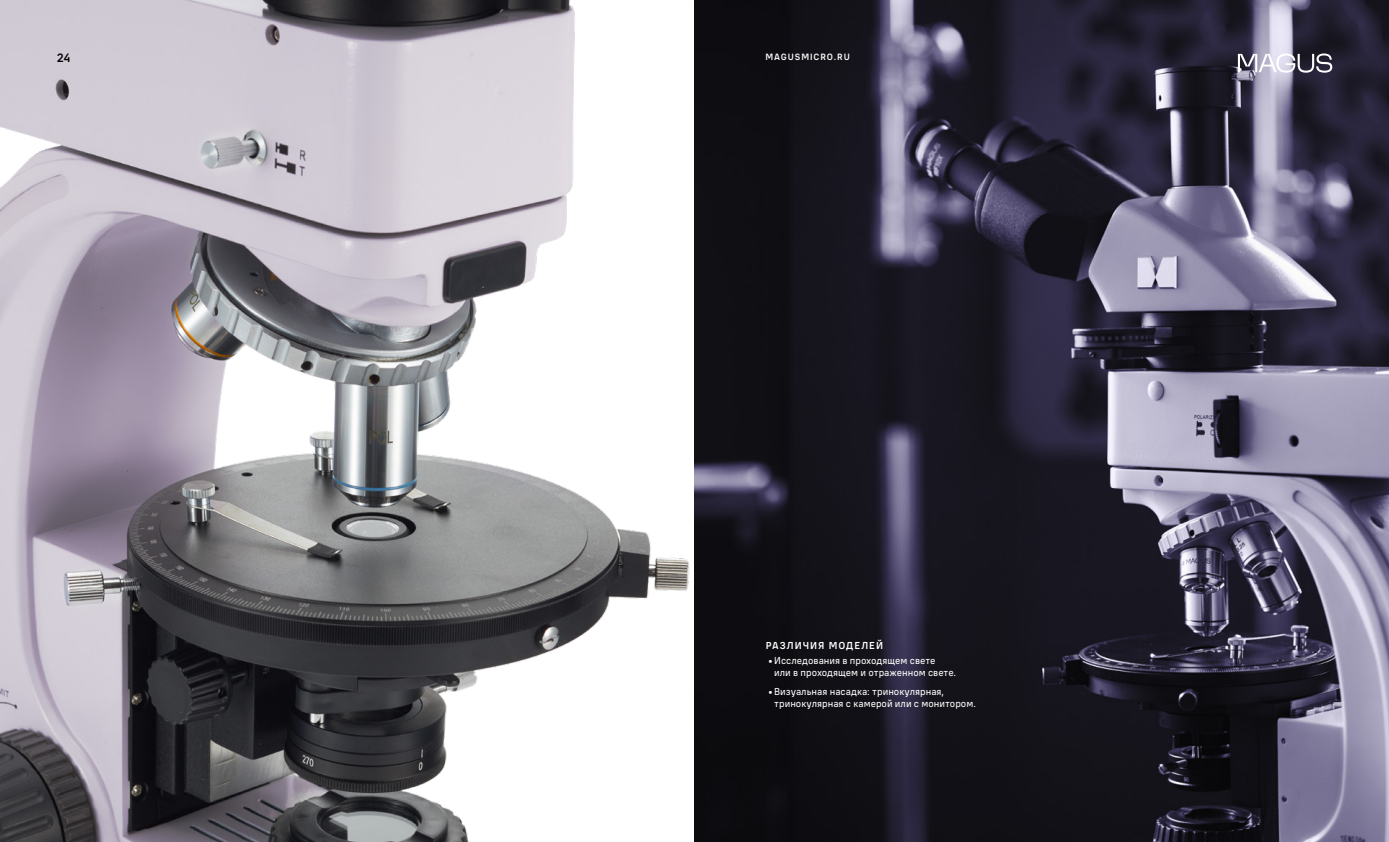
<style>
.page{position:relative;width:1389px;height:842px;background:#fff}
.page>*{position:absolute;margin:0;border:0;box-sizing:border-box;transform-origin:0 0}
.t1{font:500 12px "ALS Wagon";color:#000}
.t2{font:10px/12px "ALS Wagon";color:#fff}
.t3{font:500 10px "ALS Wagon";letter-spacing:.1em;color:#fff}
.t4{font:500 9px "ALS Wagon";letter-spacing:.1em;color:#fff}
</style>
<div class="page">
<img style="left:0;top:0;width:1389px;height:842px">
<svg style="left:1238px;top:53px;width:94px;height:20px"></svg>
<p class="t1" style="left:57px;top:51px;width:16px">24</p>
<p class="t4" style="left:765px;top:52px;width:86px">MAGUSMICRO.RU</p>
<p class="t3" style="left:766px;top:639px;width:119px">РАЗЛИЧИЯ МОДЕЛЕЙ</p>
<p class="t2" style="left:774px;top:654px;width:183px;text-indent:-6px">• Исследования в проходящем свете<br>или в проходящем и отраженном свете.</p>
<p class="t2" style="left:774px;top:685px;width:203px;text-indent:-6px">• Визуальная насадка: тринокулярная, тринокулярная с камерой или с монитором.</p>
</div>
